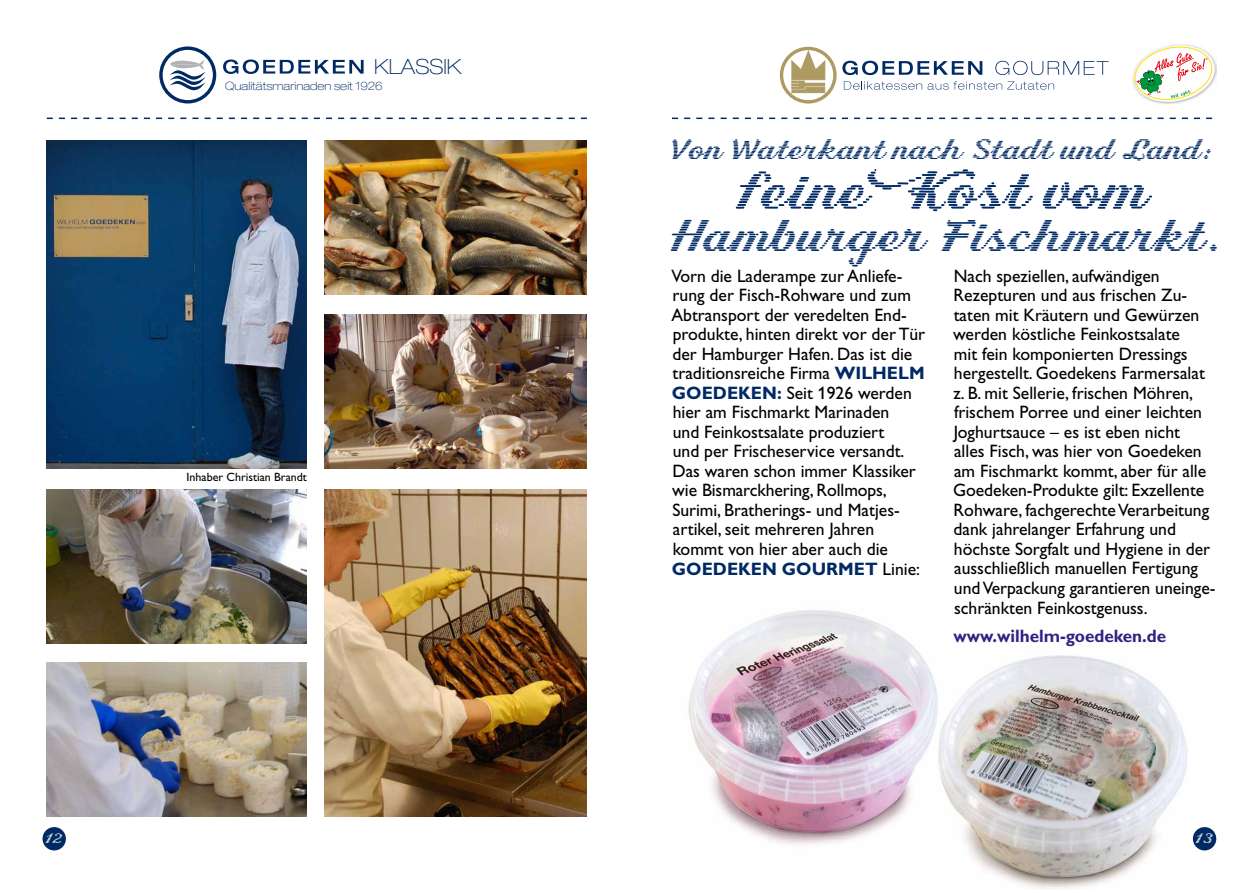
<style>
.page{position:relative;width:1259px;height:893px;background:#fff}
.page>*{position:absolute;margin:0;border:0;box-sizing:border-box;transform-origin:0 0}
.t1{font:54px "Letterstitch Script";color:#002a64}
.t2{font:45px "Letterstitch Script";color:#002a64}
.t3{font:28.5px "Letterstitch Script";color:#002a64}
.t4{font:100 expanded 21px "Helvetica Neue";color:#002a64}
.t5{font:18px/19.5px "Gill Alt One";color:#000}
.t6{font:700 18px "Gill Alt One";color:#2e2382;scale:.95 1}
.t7{font:15px "Letterstitch Script";color:#fff}
.t8{font:12px "Gill Alt One";color:#000}
.t9{font:100 expanded 11.55px "Helvetica Neue";color:#002a64}
.s1{font-weight:700;color:#002a64}
</style>
<div class="page">
<img style="left:688px;top:610px;width:500px;height:279px">
<svg style="left:47px;top:118px;width:540px;height:1px"></svg>
<svg style="left:672px;top:118px;width:540px;height:1px"></svg>
<img style="left:324px;top:489px;width:263px;height:327px">
<img style="left:47px;top:489px;width:259px;height:154px">
<img style="left:47px;top:662px;width:259px;height:154px">
<img style="left:47px;top:140px;width:259px;height:329px">
<img style="left:324px;top:140px;width:263px;height:154px">
<img style="left:324px;top:315px;width:263px;height:154px">
<div style="left:1193px;top:827px;width:23px;height:23px;background:#002a64;border-radius:50%"></div>
<div style="left:43px;top:827px;width:23px;height:23px;background:#002a64;border-radius:50%"></div>
<svg style="left:791px;top:51px;width:34px;height:42px"></svg>
<div style="left:780px;top:47px;width:56px;height:57px;border:3px solid #ae9a63;border-radius:50%"></div>
<svg style="left:842px;top:61px;width:140px;height:14px"></svg>
<svg style="left:995px;top:61px;width:113px;height:14px"></svg>
<svg style="left:844px;top:81px;width:210px;height:9px"></svg>
<div style="left:159px;top:46px;width:57px;height:57px;border:3px solid #002a64;border-radius:50%"></div>
<svg style="left:169px;top:60px;width:36px;height:31px"></svg>
<svg style="left:223px;top:59px;width:140px;height:15px"></svg>
<img style="left:1133px;top:44px;width:83px;height:60px">
<svg style="left:1134px;top:47px;width:78px;height:53px"></svg>
<p class="t4" style="left:374px;top:54px;width:89px">KLASSIK</p>
<p class="t9" style="left:225px;top:79px;width:159px">Qualitätsmarinaden seit 1926</p>
<p class="t8" style="left:187px;top:470px;width:122px">Inhaber Christian Brandt</p>
<h3 class="t3" style="left:672px;top:132px;width:543px">Von Waterkant nach Stadt und Land:</h3>
<h1 class="t1" style="left:741px;top:158px;width:413px">feine Kost vom</h1>
<h2 class="t2" style="left:672px;top:208px;width:551px">Hamburger Fischmarkt.</h2>
<p class="t5" style="left:671px;top:266px;width:255px">Vorn die Laderampe zur Anliefe&shy;rung der Fisch-Rohware und zum<br>Abtransport der veredelten End&shy;produkte, hinten direkt vor der Tür der Hamburger Hafen. Das ist die traditionsreiche Firma <span class="s1">WILHELM<br>GOEDEKEN:</span> Seit 1926 werden hier am Fischmarkt Marinaden<br>und Feinkostsalate produziert<br>und per Frischeservice versandt.<br>Das waren schon immer Klassiker wie Bismarckhering, Rollmops,<br>Surimi, Bratherings- und Matjes&shy;artikel, seit mehreren Jahren kommt von hier aber auch die<br><span class="s1">GOEDEKEN GOURMET</span> Linie:</p>
<p class="t5" style="left:953px;top:266px;width:264px">Nach speziellen, aufwändigen Rezepturen und aus frischen Zu&shy;taten mit Kräutern und Gewürzen werden köstliche Feinkostsalate<br>mit fein komponierten Dressings hergestellt. Goedekens Farmersalat z. B. mit Sellerie, frischen Möhren, frischem Porree und einer leichten Joghurtsauce – es ist eben nicht<br>alles Fisch, was hier von Goedeken am Fischmarkt kommt, aber für alle Goedeken-Produkte gilt: Exzellente Rohware, fachgerechte Verarbeitung dank jahrelanger Erfahrung und höchste Sorgfalt und Hygiene in der ausschließlich manuellen Fertigung und Verpackung garantieren uneinge&shy;schränkten Feinkostgenuss.</p>
<p class="t6" style="left:953px;top:625px;width:226px">WWW.WILHELM-GOEDEKEN.DE</p>
<p class="t7" style="left:46px;top:829px;width:19px">12</p>
<p class="t7" style="left:1195px;top:829px;width:20px">13</p>
</div>
